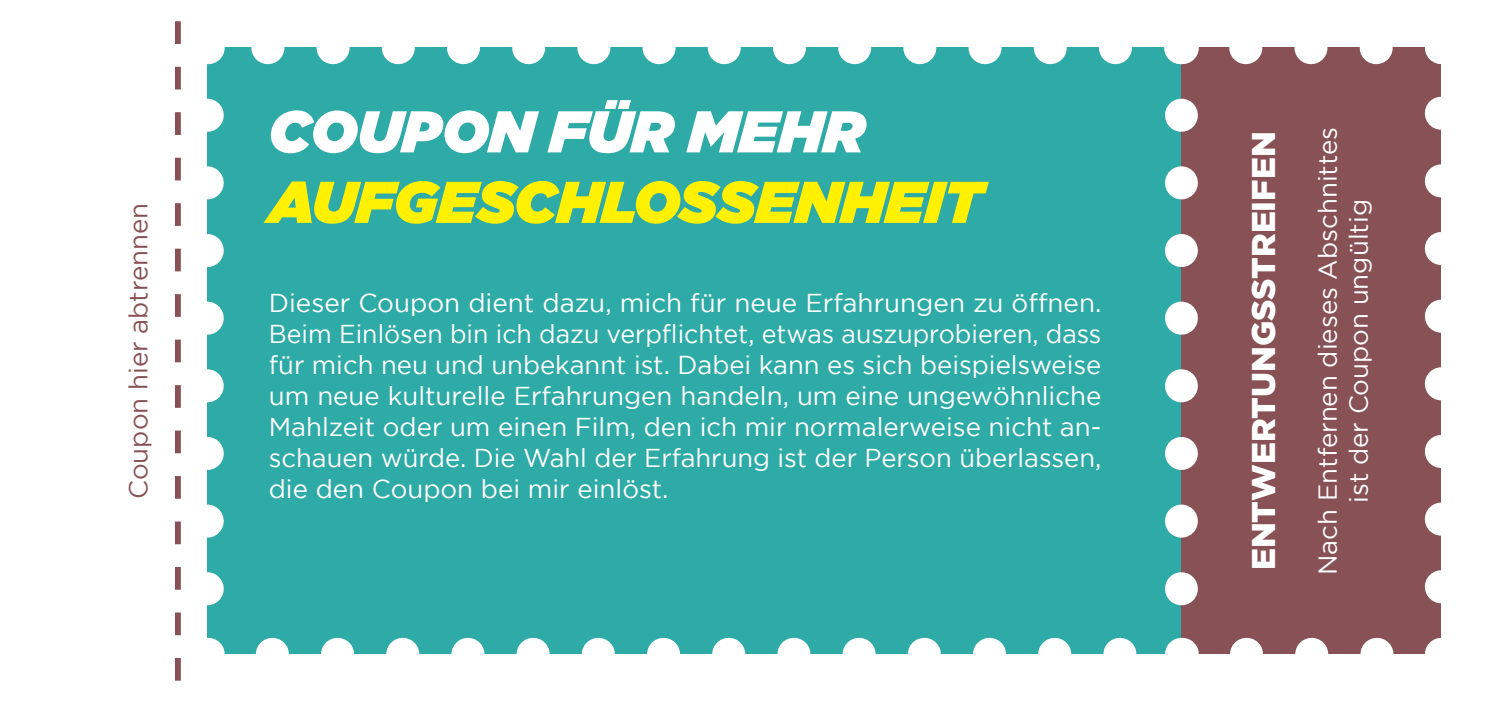
<style>
.page{position:relative;width:1489px;height:702px;background:#fff}
.page>*{position:absolute;margin:0;border:0;box-sizing:border-box;transform-origin:0 0}
.t1{font:italic 900 58.75px "Gotham";color:#fff101}
.t2{font:italic 900 58.75px "Gotham";color:#fff}
.t3{font:900 33px "Gotham";color:#fff}
.Optimaler_Blocksatz{font:25.75px/31px "Gotham";color:#fff;text-align:justify}
.t4{font:25.75px "Gotham";color:#875155}
</style>
<div class="page">
<div style="left:207px;top:48px;width:1234px;height:606px;background:#2eaaa7"></div>
<svg style="left:207px;top:115px;width:17px;height:491px"></svg>
<hr style="left:207px;top:637px;width:1px;height:33px;background:#fff">
<hr style="left:207px;top:31px;width:1px;height:33px;background:#fff">
<div style="left:1181px;top:48px;width:260px;height:606px;background:#875155"></div>
<svg style="left:1165px;top:115px;width:32px;height:491px"></svg>
<svg style="left:272px;top:637px;width:1122px;height:17px"></svg>
<svg style="left:1424px;top:96px;width:17px;height:491px"></svg>
<svg style="left:240px;top:47px;width:1136px;height:17px"></svg>
<hr style="left:1181px;top:637px;width:1px;height:33px;background:#fff">
<hr style="left:1181px;top:31px;width:1px;height:33px;background:#fff">
<svg style="left:175px;top:21px;width:6px;height:659px"></svg>
<p class="t2" style="left:269px;top:97px;width:597px">COUPON FÜR MEHR</p>
<p class="t1" style="left:269px;top:168px;width:715px">AUFGESCHLOSSENHEIT</p>
<p class="t3" style="left:1244px;top:570px;width:440px;rotate:-90deg">ENTWERTUNGSSTREIFEN</p>
<p class="Optimaler_Blocksatz" style="left:1311px;top:575px;width:449px;rotate:-90deg">Nach Entfernen dieses Abschnittes</p>
<p class="t4" style="left:124px;top:499px;width:297px;rotate:-90deg">Coupon hier abtrennen</p>
<p class="Optimaler_Blocksatz" style="left:1342px;top:502px;width:305px;rotate:-90deg">ist der Coupon ungültig</p>
<p class="Optimaler_Blocksatz" style="left:269px;top:286px;width:834px">Dieser Coupon dient dazu, mich für neue Erfahrungen zu öffnen.<br>Beim Einlösen bin ich dazu verpflichtet, etwas auszuprobieren, dass für mich neu und unbekannt ist. Dabei kann es sich beispielsweise um neue kulturelle Erfahrungen handeln, um eine ungewöhnliche Mahlzeit oder um einen Film, den ich mir normalerweise nicht an&shy;schauen würde. Die Wahl der Erfahrung ist der Person überlassen, die den Coupon bei mir einlöst.</p>
</div>
